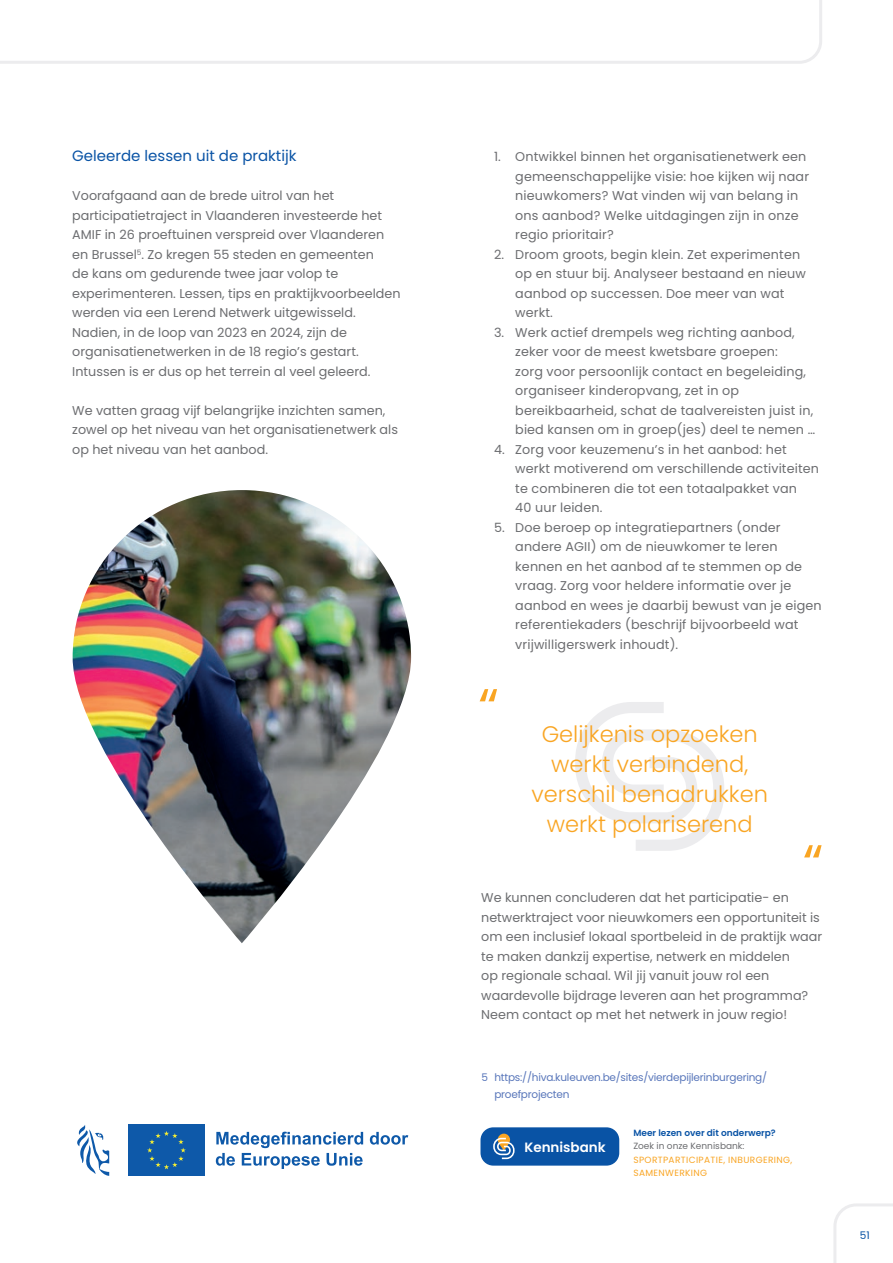
<style>
.page{position:relative;width:893px;height:1263px;background:#fff}
.page>*{position:absolute;margin:0;border:0;box-sizing:border-box;transform-origin:0 0}
.t1{font:300 22.5px/30px "Poppins";color:#f9a523;text-align:center}
.t2{font:15px "Poppins";color:#0953a5}
.t3{font:600 13.5px "Poppins";color:#fff}
.t4{font:12.75px/19.5px "Poppins";letter-spacing:.01em;color:#6c6d70}
.t5{font:10.5px/16.5px "Poppins";letter-spacing:-.02em;color:#5876ba}
.t6{font:10.5px "Poppins";color:#0953a5}
.t7{font:9px/13.5px "Poppins";letter-spacing:.04em;color:#f9a523}
.t8{font:600 9px "Poppins";color:#0953a5}
.t9{font:9px "Poppins";color:#6c6d70}
</style>
<div class="page">
<img style="left:73px;top:490px;width:338px;height:453px;border-radius:168px">
<svg style="left:0;top:0;width:822px;height:64px"></svg>
<div style="left:480px;top:1127px;width:139px;height:38px;background:#0953a5;border-radius:13px"></div>
<svg style="left:498px;top:1133px;width:12px;height:17px"></svg>
<svg style="left:493px;top:1138px;width:22px;height:21px"></svg>
<svg style="left:575px;top:702px;width:149px;height:149px"></svg>
<svg style="left:480px;top:689px;width:17px;height:12px"></svg>
<svg style="left:804px;top:845px;width:18px;height:12px"></svg>
<div style="left:128px;top:1125px;width:77px;height:51px;background:#0e59a9"></div>
<svg style="left:147px;top:1131px;width:39px;height:38px"></svg>
<svg style="left:77px;top:1125px;width:32px;height:51px"></svg>
<svg style="left:370px;top:1132px;width:38px;height:13px"></svg>
<svg style="left:216px;top:1132px;width:147px;height:37px"></svg>
<svg style="left:833px;top:1203px;width:60px;height:60px"></svg>
<p class="t2" style="left:72px;top:147px;width:226px">Geleerde lessen uit de praktijk</p>
<p class="t4" style="left:72px;top:186px;width:330px">Voorafgaand aan de brede uitrol van het participatietraject in Vlaanderen investeerde het AMIF in 26 proeftuinen verspreid over Vlaanderen en Brussel<sup>5</sup>. Zo kregen 55 steden en gemeenten<br>de kans om gedurende twee jaar volop te experimenteren. Lessen, tips en praktijkvoorbeelden werden via een Lerend Netwerk uitgewisseld.<br>Nadien, in de loop van 2023 en 2024, zijn de organisatienetwerken in de 18 regio’s gestart.<br>Intussen is er dus op het terrein al veel geleerd.</p>
<p class="t4" style="left:72px;top:401px;width:327px">We vatten graag vijf belangrijke inzichten samen, zowel op het niveau van het organisatienetwerk als op het niveau van het aanbod.</p>
<p class="t4" style="left:515px;top:147px;width:295px;text-indent:-21px">1. Ontwikkel binnen het organisatienetwerk een gemeenschappelijke visie: hoe kijken wij naar nieuwkomers? Wat vinden wij van belang in ons aanbod? Welke uitdagingen zijn in onze regio prioritair?</p>
<p class="t4" style="left:515px;top:245px;width:292px;text-indent:-21px">2. Droom groots, begin klein. Zet experimenten op en stuur bij. Analyseer bestaand en nieuw aanbod op successen. Doe meer van wat werkt.</p>
<p class="t4" style="left:515px;top:323px;width:301px;text-indent:-21px">3. Werk actief drempels weg richting aanbod, zeker voor de meest kwetsbare groepen:<br>zorg voor persoonlijk contact en begeleiding, organiseer kinderopvang, zet in op bereikbaarheid, schat de taalvereisten juist in, bied kansen om in groep(jes) deel te nemen …</p>
<p class="t4" style="left:515px;top:440px;width:305px;text-indent:-21px">4. Zorg voor keuzemenu’s in het aanbod: het werkt motiverend om verschillende activiteiten te combineren die tot een totaalpakket van<br>40 uur leiden.</p>
<p class="t4" style="left:515px;top:517px;width:308px;text-indent:-21px">5. Doe beroep op integratiepartners (onder andere AGII) om de nieuwkomer te leren kennen en het aanbod af te stemmen op de vraag. Zorg voor heldere informatie over je aanbod en wees je daarbij bewust van je eigen referentiekaders (beschrijf bijvoorbeeld wat vrijwilligerswerk inhoudt).</p>
<h1 class="t1" style="left:531px;top:719px;width:238px">Gelijkenis opzoeken werkt verbindend, verschil benadrukken werkt polariserend</h1>
<p class="t4" style="left:481px;top:888px;width:342px">We kunnen concluderen dat het participatie- en netwerktraject voor nieuwkomers een opportuniteit is om een inclusief lokaal sportbeleid in de praktijk waar te maken dankzij expertise, netwerk en middelen<br>op regionale schaal. Wil jij vanuit jouw rol een waardevolle bijdrage leveren aan het programma?<br>Neem contact op met het netwerk in jouw regio!</p>
<p class="t5" style="left:494px;top:1069px;width:274px;text-indent:-13px">5 https://hiva.kuleuven.be/sites/vierdepijlerinburgering/ proefprojecten</p>
<p class="t3" style="left:524px;top:1139px;width:83px">Kennisbank</p>
<p class="t8" style="left:633px;top:1127px;width:144px">Meer lezen over dit onderwerp?</p>
<p class="t9" style="left:633px;top:1141px;width:113px">Zoek in onze Kennisbank:</p>
<p class="t7" style="left:633px;top:1153px;width:160px">SPORTPARTICIPATIE, INBURGERING,<br>SAMENWERKING</p>
<p class="t6" style="left:860px;top:1229px;width:12px">51</p>
</div>
